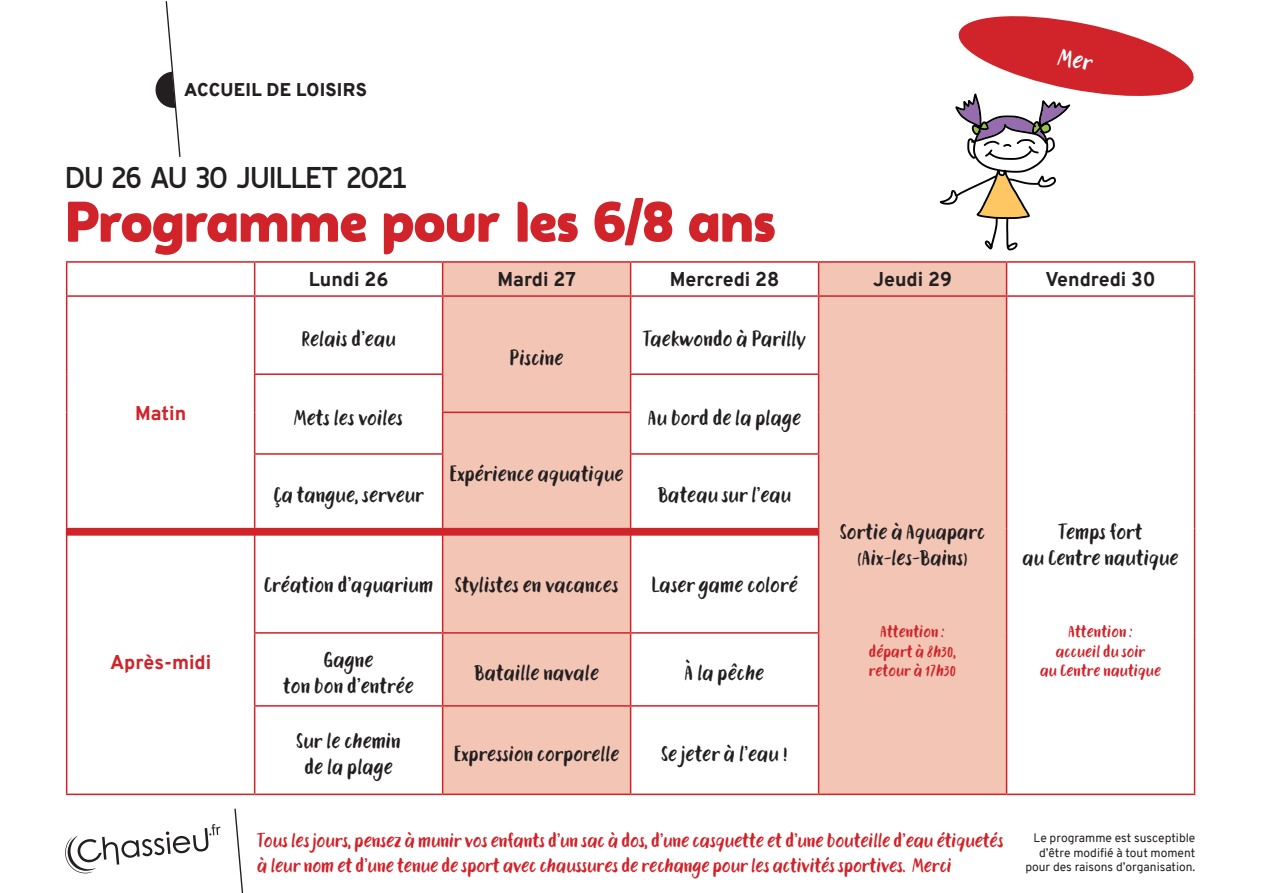
<style>
.page{position:relative;width:1263px;height:893px;background:#fff}
.page>*{position:absolute;margin:0;border:0;box-sizing:border-box;transform-origin:0 0}
.t1{font:900 57px "Auro";letter-spacing:-.005em;color:#d1232a}
.t2{font:500 30px "Auro";letter-spacing:-.005em;color:#231f20}
.t3{font:21.3px/26px "TT Rabbits Dummy";color:#231f20;text-align:center}
.t4{font:21px "TT Rabbits Dummy";color:#231f20}
.t5{font:19.5px/25.5px "TT Rabbits Dummy";letter-spacing:-.01em;color:#d1232a}
.t6{font:800 19.5px "Overpass";color:#231f20}
.t7{font:800 19.5px "Overpass";color:#d1232a}
.t8{font:900 18px "Overpass";letter-spacing:.01em;color:#231f20}
.t9{font:16.5px/19.8px "TT Rabbits Dummy";color:#d1232a;text-align:center}
.t10{font:12px/14.4px "Overpass";color:#231f20;text-align:right}
</style>
<div class="page">
<svg style="left:155px;top:1px;width:26px;height:156px"></svg>
<svg style="left:65px;top:824px;width:156px;height:49px"></svg>
<svg style="left:234px;top:808px;width:10px;height:85px"></svg>
<svg style="left:443px;top:263px;width:563px;height:531px;fill:#f2c5b4"></svg>
<hr style="left:66px;top:261px;width:189px;height:2px;background:#d1232a">
<hr style="left:255px;top:261px;width:188px;height:2px;background:#d1232a">
<hr style="left:443px;top:261px;width:188px;height:2px;background:#d1232a">
<hr style="left:631px;top:261px;width:188px;height:2px;background:#d1232a">
<hr style="left:819px;top:261px;width:187px;height:2px;background:#d1232a">
<hr style="left:1006px;top:261px;width:189px;height:2px;background:#d1232a">
<hr style="left:443px;top:794px;width:188px;height:1px;background:#d1232a">
<hr style="left:254px;top:263px;width:1px;height:32px;background:#d1232a">
<hr style="left:442px;top:263px;width:1px;height:32px;background:#d1232a">
<hr style="left:254px;top:297px;width:1px;height:76px;background:#d1232a">
<hr style="left:442px;top:297px;width:1px;height:76px;background:#d1232a">
<hr style="left:254px;top:529px;width:1px;height:103px;background:#d1232a">
<hr style="left:442px;top:529px;width:1px;height:103px;background:#d1232a">
<hr style="left:442px;top:634px;width:1px;height:71px;background:#d1232a">
<hr style="left:254px;top:707px;width:1px;height:87px;background:#d1232a">
<hr style="left:442px;top:707px;width:1px;height:87px;background:#d1232a">
<hr style="left:255px;top:794px;width:188px;height:1px;background:#d1232a">
<hr style="left:630px;top:263px;width:1px;height:32px;background:#d1232a">
<hr style="left:630px;top:297px;width:1px;height:76px;background:#d1232a">
<hr style="left:630px;top:529px;width:1px;height:103px;background:#d1232a">
<hr style="left:630px;top:634px;width:1px;height:71px;background:#d1232a">
<hr style="left:630px;top:707px;width:1px;height:87px;background:#d1232a">
<hr style="left:631px;top:794px;width:188px;height:1px;background:#d1232a">
<hr style="left:818px;top:263px;width:1px;height:32px;background:#d1232a">
<hr style="left:1006px;top:263px;width:1px;height:32px;background:#d1232a">
<hr style="left:818px;top:297px;width:1px;height:76px;background:#d1232a">
<hr style="left:1006px;top:297px;width:1px;height:77px;background:#d1232a">
<hr style="left:1006px;top:374px;width:1px;height:38px;background:#d1232a">
<hr style="left:1006px;top:412px;width:1px;height:42px;background:#d1232a">
<hr style="left:1006px;top:454px;width:1px;height:75px;background:#d1232a">
<hr style="left:1006px;top:529px;width:1px;height:104px;background:#d1232a">
<hr style="left:1006px;top:633px;width:1px;height:73px;background:#d1232a">
<hr style="left:818px;top:707px;width:1px;height:87px;background:#d1232a">
<hr style="left:1006px;top:706px;width:1px;height:88px;background:#d1232a">
<hr style="left:66px;top:263px;width:1px;height:32px;background:#d1232a">
<hr style="left:1194px;top:263px;width:1px;height:32px;background:#d1232a">
<hr style="left:66px;top:295px;width:189px;height:2px;background:#d1232a">
<hr style="left:255px;top:295px;width:188px;height:2px;background:#d1232a">
<hr style="left:443px;top:295px;width:188px;height:2px;background:#d1232a">
<hr style="left:631px;top:295px;width:188px;height:2px;background:#d1232a">
<hr style="left:819px;top:295px;width:187px;height:2px;background:#d1232a">
<hr style="left:1006px;top:295px;width:189px;height:2px;background:#d1232a">
<hr style="left:66px;top:297px;width:1px;height:77px;background:#d1232a">
<hr style="left:66px;top:374px;width:1px;height:38px;background:#d1232a">
<hr style="left:66px;top:412px;width:1px;height:42px;background:#d1232a">
<hr style="left:66px;top:454px;width:1px;height:74px;background:#d1232a">
<hr style="left:254px;top:373px;width:189px;height:2px;background:#d1232a">
<hr style="left:442px;top:412px;width:189px;height:1px;background:#d1232a">
<hr style="left:630px;top:373px;width:189px;height:2px;background:#d1232a">
<hr style="left:1194px;top:297px;width:1px;height:77px;background:#d1232a">
<hr style="left:1194px;top:374px;width:1px;height:38px;background:#d1232a">
<hr style="left:1194px;top:412px;width:1px;height:42px;background:#d1232a">
<hr style="left:1194px;top:454px;width:1px;height:75px;background:#d1232a">
<hr style="left:1194px;top:529px;width:1px;height:104px;background:#d1232a">
<hr style="left:1194px;top:633px;width:1px;height:73px;background:#d1232a">
<hr style="left:1194px;top:706px;width:1px;height:88px;background:#d1232a">
<hr style="left:819px;top:794px;width:187px;height:1px;background:#d1232a">
<hr style="left:1006px;top:794px;width:189px;height:1px;background:#d1232a">
<hr style="left:66px;top:529px;width:1px;height:104px;background:#d1232a">
<hr style="left:66px;top:633px;width:1px;height:73px;background:#d1232a">
<hr style="left:66px;top:706px;width:1px;height:88px;background:#d1232a">
<hr style="left:66px;top:794px;width:189px;height:1px;background:#d1232a">
<hr style="left:818px;top:529px;width:1px;height:103px;background:#d1232a">
<hr style="left:254px;top:632px;width:189px;height:2px;background:#d1232a">
<hr style="left:443px;top:632px;width:188px;height:2px;background:#d1232a">
<hr style="left:631px;top:632px;width:188px;height:2px;background:#d1232a">
<hr style="left:254px;top:634px;width:1px;height:71px;background:#d1232a">
<hr style="left:818px;top:634px;width:1px;height:71px;background:#d1232a">
<hr style="left:254px;top:705px;width:189px;height:2px;background:#d1232a">
<hr style="left:443px;top:705px;width:188px;height:2px;background:#d1232a">
<hr style="left:631px;top:705px;width:188px;height:2px;background:#d1232a">
<hr style="left:442px;top:455px;width:1px;height:73px;background:#d1232a">
<hr style="left:630px;top:455px;width:1px;height:73px;background:#d1232a">
<hr style="left:254px;top:375px;width:1px;height:37px;background:#d1232a">
<hr style="left:442px;top:375px;width:1px;height:37px;background:#d1232a">
<hr style="left:254px;top:412px;width:1px;height:41px;background:#d1232a">
<hr style="left:442px;top:413px;width:1px;height:40px;background:#d1232a">
<hr style="left:254px;top:453px;width:189px;height:2px;background:#d1232a">
<hr style="left:630px;top:375px;width:1px;height:37px;background:#d1232a">
<hr style="left:818px;top:375px;width:1px;height:37px;background:#d1232a">
<hr style="left:630px;top:413px;width:1px;height:40px;background:#d1232a">
<hr style="left:818px;top:412px;width:1px;height:41px;background:#d1232a">
<hr style="left:630px;top:453px;width:189px;height:2px;background:#d1232a">
<hr style="left:254px;top:455px;width:1px;height:73px;background:#d1232a">
<hr style="left:818px;top:455px;width:1px;height:73px;background:#d1232a">
<hr style="left:631px;top:528px;width:188px;height:1px;background:#d1232a">
<div style="left:66px;top:528px;width:752px;height:8px;background:#d1232a"></div>
<svg style="left:940px;top:16px;width:254px;height:234px"></svg>
<p class="t8" style="left:184px;top:76px;width:184px">ACCUEIL DE LOISIRS</p>
<h2 class="t2" style="left:66px;top:159px;width:342px">DU 26 AU 30 JUILLET 2021</h2>
<h1 class="t1" style="left:66px;top:186px;width:711px">Programme pour les 6/8 ans</h1>
<p class="t6" style="left:309px;top:266px;width:81px">Lundi 26</p>
<p class="t6" style="left:497px;top:266px;width:80px">Mardi 27</p>
<p class="t6" style="left:670px;top:266px;width:111px">Mercredi 28</p>
<p class="t6" style="left:873px;top:266px;width:80px">Jeudi 29</p>
<p class="t6" style="left:1045px;top:266px;width:112px">Vendredi 30</p>
<p class="t7" style="left:135px;top:399px;width:53px">Matin</p>
<p class="t7" style="left:110px;top:648px;width:103px">Après-midi</p>
<p class="t3" style="left:301px;top:326px;width:96px">Relais d’eau</p>
<p class="t3" style="left:510px;top:345px;width:55px">Piscine</p>
<p class="t3" style="left:643px;top:326px;width:164px">Taekwondo à Parilly</p>
<p class="t3" style="left:294px;top:405px;width:110px">Mets les voiles</p>
<p class="t3" style="left:648px;top:405px;width:154px">Au bord de la plage</p>
<p class="t3" style="left:450px;top:461px;width:175px">Expérience aquatique</p>
<p class="t3" style="left:273px;top:482px;width:152px">Ça tangue, serveur</p>
<p class="t3" style="left:658px;top:482px;width:135px">Bateau sur l’eau</p>
<p class="t3" style="left:264px;top:571px;width:356px">Création d’aquarium Stylistes en vacances</p>
<p class="t3" style="left:651px;top:571px;width:148px">Laser game coloré</p>
<p class="t3" style="left:283px;top:647px;width:132px">Gagne<br>ton bon d’entrée</p>
<p class="t3" style="left:296px;top:728px;width:106px">Sur le chemin de la plage</p>
<p class="t3" style="left:474px;top:660px;width:126px">Bataille navale</p>
<p class="t3" style="left:685px;top:660px;width:81px">À la pêche</p>
<p class="t4" style="left:454px;top:739px;width:167px">Expression corporelle</p>
<p class="t3" style="left:661px;top:741px;width:128px">Se jeter à l’eau !</p>
<p class="t3" style="left:840px;top:519px;width:147px">Sortie à Aquaparc (Aix-les-Bains)</p>
<p class="t9" style="left:869px;top:621px;width:89px">Attention : départ à 8h30, retour à 17h30</p>
<p class="t3" style="left:1022px;top:519px;width:158px">Temps fort<br>au Centre nautique</p>
<p class="t9" style="left:1040px;top:621px;width:122px">Attention :<br>accueil du soir<br>au Centre nautique</p>
<p class="t5" style="left:257px;top:827px;width:748px">Tous les jours, pensez à munir vos enfants d’un sac à dos, d’une casquette et d’une bouteille d’eau étiquetés à leur nom et d’une tenue de sport avec chaussures de rechange pour les activités sportives. Merci</p>
<p class="t10" style="left:1025px;top:831px;width:171px">Le programme est susceptible d’être modifié à tout moment pour des raisons d’organisation.</p>
</div>
